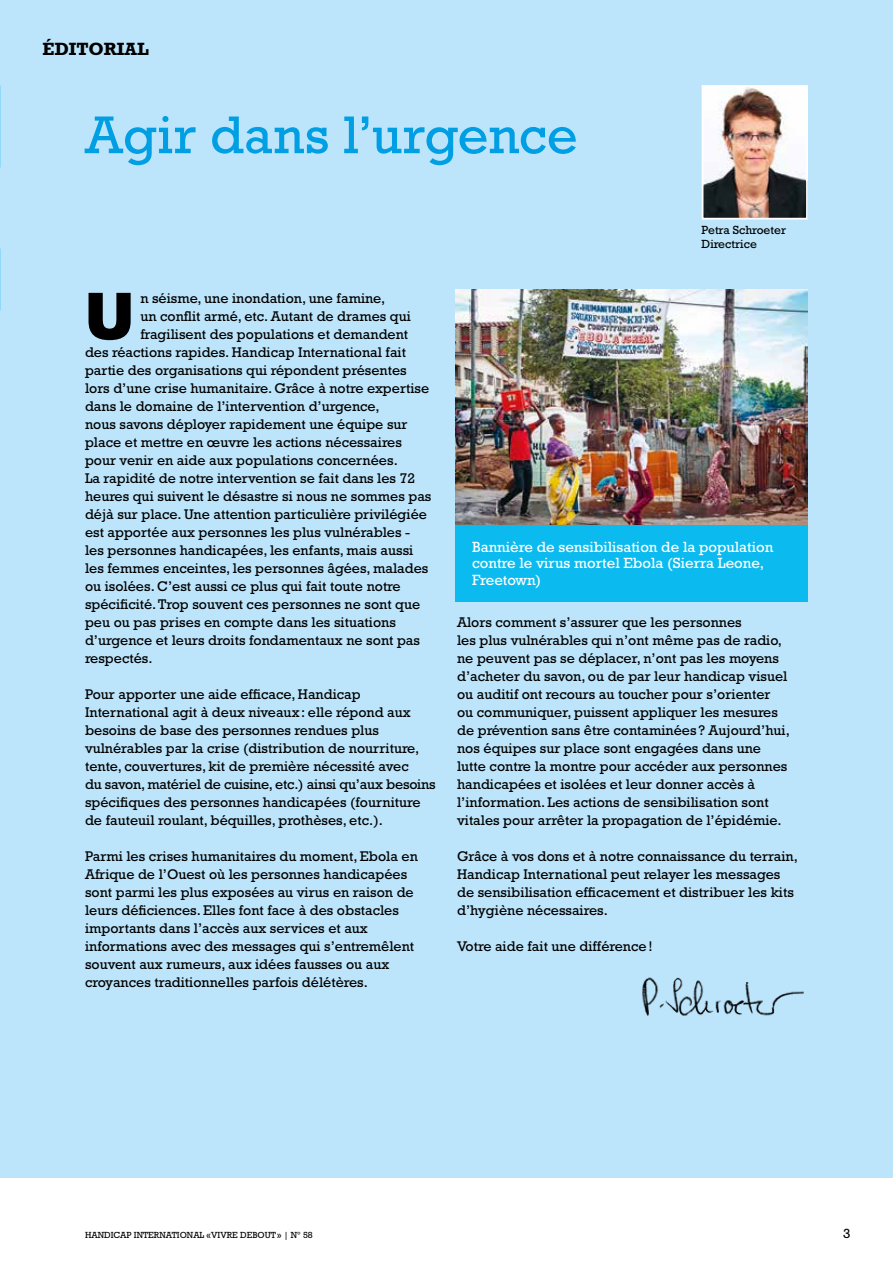
<style>
.page{position:relative;width:893px;height:1263px;background:#fff}
.page>*{position:absolute;margin:0;border:0;box-sizing:border-box;transform-origin:0 0}
.t1{font:900 64.65px "Helvetica Neue LT Std";color:#000}
.t2{font:54px "Rockwell Std";letter-spacing:.005em;color:#009fe3}
.t3{font:700 18px "Rockwell Std";color:#000}
.t4{font:15px/16.5px "Rockwell Std";color:#fff}
.t5{font:14.25px/18px "Rockwell Std";color:#000}
.t6{font:13.5px "Rockwell Std";color:#000}
.t7{font:12px/13.5px "Rockwell Std";color:#000}
.t8{font:9px "Rockwell Std";color:#000}
</style>
<div class="page">
<div style="left:0;top:0;width:893px;height:1178px;background:#bce4fa"></div>
<img style="left:705px;top:88px;width:100px;height:129px">
<div style="left:702px;top:85px;width:106px;height:135px;border:2px solid #fff"></div>
<img style="left:642px;top:977px;width:162px;height:39px">
<div style="left:455px;top:524px;width:353px;height:78px;background:#0bbbef"></div>
<img style="left:455px;top:289px;width:353px;height:235px">
<p class="t3" style="left:43px;top:38px;width:108px">ÉDITORIAL</p>
<h2 class="t2" style="left:85px;top:104px;width:494px">Agir dans l’urgence</h2>
<p class="t7" style="left:702px;top:223px;width:86px">Petra Schroeter<br>Directrice</p>
<h1 class="t1" style="left:85px;top:277px;width:51px">U</h1>
<p class="t5" style="left:140px;top:289px;width:247px">n séisme, une inondation, une famine,</p>
<p class="t5" style="left:140px;top:307px;width:272px">un conflit armé, etc. Autant de drames qui</p>
<p class="t5" style="left:140px;top:325px;width:269px">fragilisent des populations et demandent</p>
<p class="t5" style="left:85px;top:343px;width:323px">des réactions rapides. Handicap International fait</p>
<p class="t5" style="left:85px;top:361px;width:323px">partie des organisations qui répondent présentes</p>
<p class="t5" style="left:85px;top:379px;width:346px">lors d’une crise humanitaire. Grâce à notre expertise</p>
<p class="t5" style="left:85px;top:397px;width:296px">dans le domaine de l’intervention d’urgence,</p>
<p class="t5" style="left:85px;top:415px;width:324px">nous savons déployer rapidement une équipe sur</p>
<p class="t5" style="left:85px;top:433px;width:318px">place et mettre en œuvre les actions nécessaires</p>
<p class="t5" style="left:85px;top:451px;width:314px">pour venir en aide aux populations concernées.</p>
<p class="t5" style="left:85px;top:469px;width:332px">La rapidité de notre intervention se fait dans les 72</p>
<p class="t5" style="left:85px;top:487px;width:348px">heures qui suivent le désastre si nous ne sommes pas</p>
<p class="t5" style="left:85px;top:505px;width:343px">déjà sur place. Une attention particulière privilégiée</p>
<p class="t5" style="left:85px;top:523px;width:327px">est apportée aux personnes les plus vulnérables -</p>
<p class="t5" style="left:85px;top:541px;width:330px">les personnes handicapées, les enfants, mais aussi</p>
<p class="t5" style="left:85px;top:559px;width:345px">les femmes enceintes, les personnes âgées, malades</p>
<p class="t5" style="left:85px;top:577px;width:317px">ou isolées. C’est aussi ce plus qui fait toute notre</p>
<p class="t5" style="left:85px;top:595px;width:337px">spécificité. Trop souvent ces personnes ne sont que</p>
<p class="t5" style="left:85px;top:613px;width:312px">peu ou pas prises en compte dans les situations</p>
<p class="t5" style="left:85px;top:631px;width:336px">d’urgence et leurs droits fondamentaux ne sont pas</p>
<p class="t5" style="left:85px;top:649px;width:69px">respectés.</p>
<p class="t5" style="left:85px;top:685px;width:352px">Pour apporter une aide efficace, Handicap International agit à deux niveaux: elle répond aux besoins de base des personnes rendues plus vulnérables par la crise (distribution de nourriture, tente, couvertures, kit de première nécessité avec<br>du savon, matériel de cuisine, etc.) ainsi qu’aux besoins spécifiques des personnes handicapées (fourniture de fauteuil roulant, béquilles, prothèses, etc.).</p>
<p class="t5" style="left:85px;top:847px;width:334px">Parmi les crises humanitaires du moment, Ebola en Afrique de l’Ouest où les personnes handicapées sont parmi les plus exposées au virus en raison de leurs déficiences. Elles font face à des obstacles importants dans l’accès aux services et aux informations avec des messages qui s’entremêlent souvent aux rumeurs, aux idées fausses ou aux croyances traditionnelles parfois délétères.</p>
<p class="t4" style="left:472px;top:538px;width:303px">Bannière de sensibilisation de la population contre le virus mortel Ebola (Sierra Leone,<br>Freetown)</p>
<p class="t5" style="left:457px;top:613px;width:334px">Alors comment s’assurer que les personnes<br>les plus vulnérables qui n’ont même pas de radio, ne peuvent pas se déplacer, n’ont pas les moyens d’acheter du savon, ou de par leur handicap visuel ou auditif ont recours au toucher pour s’orienter ou communiquer, puissent appliquer les mesures de prévention sans être contaminées ? Aujourd’hui, nos équipes sur place sont engagées dans une lutte contre la montre pour accéder aux personnes handicapées et isolées et leur donner accès à l’information. Les actions de sensibilisation sont vitales pour arrêter la propagation de l’épidémie.</p>
<p class="t5" style="left:457px;top:847px;width:342px">Grâce à vos dons et à notre connaissance du terrain, Handicap International peut relayer les messages de sensibilisation efficacement et distribuer les kits d’hygiène nécessaires.</p>
<p class="t5" style="left:457px;top:937px;width:197px">Votre aide fait une différence!</p>
<p class="t8" style="left:85px;top:1230px;width:229px">HANDICAP INTERNATIONAL «VIVRE DEBOUT» | N° 58</p>
<p class="t6" style="left:843px;top:1226px;width:9px">3</p>
</div>
